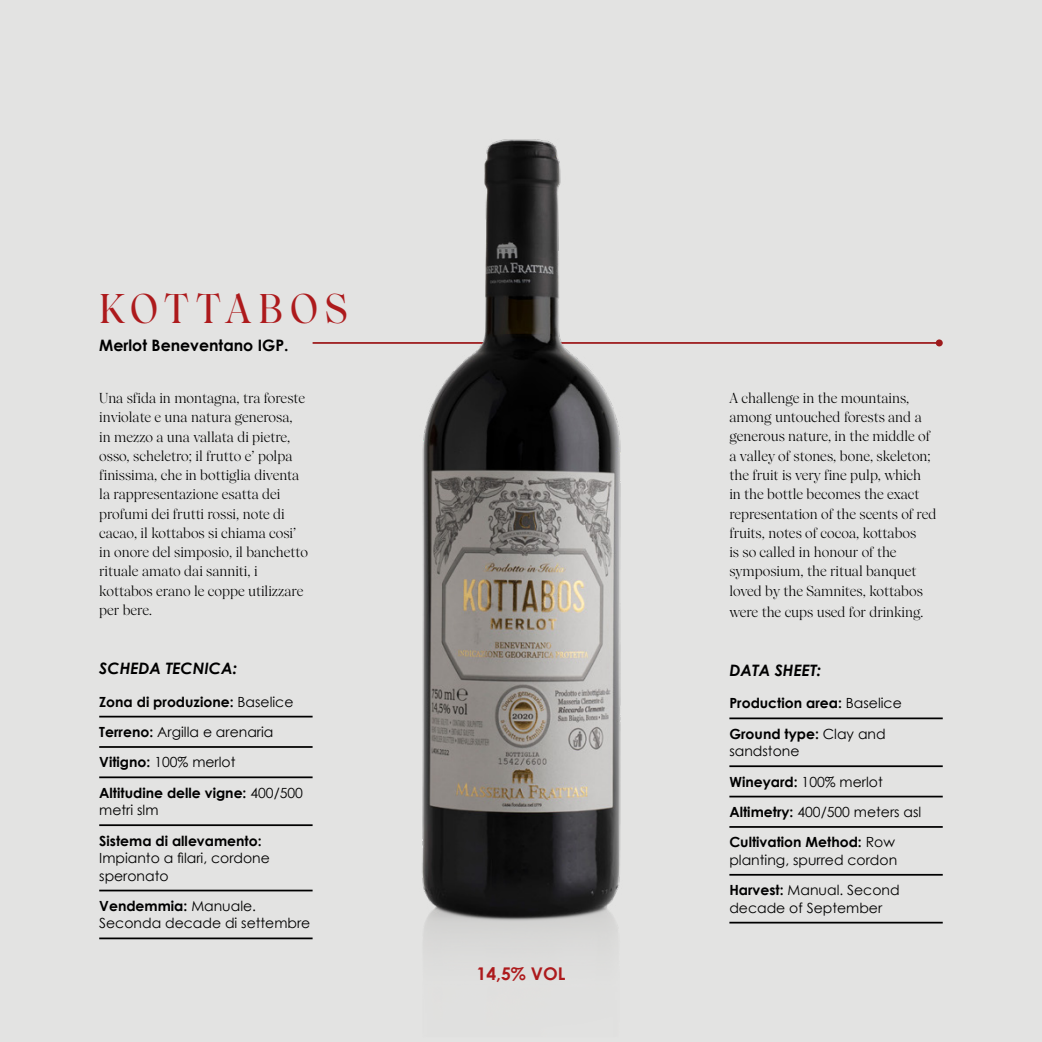
<style>
.page{position:relative;width:1042px;height:1042px;background:#e3e3e2}
.page>*{position:absolute;margin:0;border:0;box-sizing:border-box;transform-origin:0 0}
.t1{font:500 40.25px "Wulkandisplay";letter-spacing:.18em;color:#ad1a1c}
.t2{font:700 17.5px "Century Gothic";color:#ad1a1c}
.t3{font:italic 700 15.75px "Century Gothic";color:#000}
.t4{font:700 15.75px "Century Gothic";color:#000}
.t5{font:14px/19.2px "Wulkandisplay";color:#000}
.t6{font:14px/30.3px "Century Gothic";color:#000}
.t7{font:700 14px/30.3px "Century Gothic";color:#000}
.s1{font-weight:400}
.s2{font-weight:700}
</style>
<div class="page">
<hr style="left:313px;top:342px;width:626px;height:2px;background:#9d1a1b">
<div style="left:936px;top:339px;width:7px;height:7px;background:#9d1a1b;border-radius:50%"></div>
<img style="left:344px;top:139px;width:353px;height:808px">
<hr style="left:99px;top:716px;width:214px;height:1px;background:#000">
<hr style="left:99px;top:746px;width:214px;height:2px;background:#000">
<hr style="left:99px;top:776px;width:214px;height:2px;background:#000">
<hr style="left:99px;top:824px;width:214px;height:2px;background:#000">
<hr style="left:99px;top:889px;width:214px;height:2px;background:#000">
<hr style="left:99px;top:937px;width:214px;height:2px;background:#000">
<hr style="left:729px;top:717px;width:214px;height:2px;background:#000">
<hr style="left:729px;top:765px;width:214px;height:2px;background:#000">
<hr style="left:729px;top:796px;width:214px;height:1px;background:#000">
<hr style="left:729px;top:826px;width:214px;height:2px;background:#000">
<hr style="left:729px;top:874px;width:214px;height:1px;background:#000">
<hr style="left:729px;top:922px;width:214px;height:1px;background:#000">
<h1 class="t1" style="left:99px;top:285px;width:250px">KOTTABOS</h1>
<p class="t4" style="left:99px;top:335px;width:191px">Merlot Beneventano IGP.</p>
<p class="t5" style="left:99px;top:389px;width:210px">Una sfida in montagna, tra foreste inviolate e una natura generosa,<br>in mezzo a una vallata di pietre, osso, scheletro; il frutto e’ polpa finissima, che in bottiglia diventa la rappresentazione esatta dei profumi dei frutti rossi, note di cacao, il kottabos si chiama cosi’ in onore del simposio, il banchetto rituale amato dai sanniti, i kottabos erano le coppe utilizzare per bere.</p>
<p class="t3" style="left:99px;top:658px;width:139px">SCHEDA TECNICA:</p>
<p class="t7" style="left:99px;top:686px;width:205px">Zona di produzione: <span class="s1">Baselice<br></span>Terreno: <span class="s1">Argilla e arenaria<br></span>Vitigno: <span class="s1">100% merlot<br></span>Altitudine delle vigne: <span class="s1">400/500</span></p>
<p class="t6" style="left:99px;top:795px;width:61px">metri slm</p>
<p class="t7" style="left:99px;top:825px;width:164px">Sistema di allevamento:</p>
<p class="t6" style="left:99px;top:849px;width:172px;line-height:17.5px">Impianto a filari, cordone speronato</p>
<p class="t6" style="left:99px;top:897px;width:213px;line-height:17.5px"><span class="s2">Vendemmia:</span> Manuale.<br>Seconda decade di settembre</p>
<p class="t2" style="left:476px;top:962px;width:90px">14,5% VOL</p>
<p class="t5" style="left:729px;top:389px;width:208px">A challenge in the mountains, among untouched forests and a generous nature, in the middle of a valley of stones, bone, skeleton; the fruit is very fine pulp, which<br>in the bottle becomes the exact representation of the scents of red fruits, notes of cocoa, kottabos<br>is so called in honour of the symposium, the ritual banquet loved by the Samnites, kottabos</p>
<p class="t5" style="left:729px;top:602px;width:195px">were the cups used for drinking.</p>
<p class="t3" style="left:729px;top:660px;width:93px">DATA SHEET:</p>
<p class="t7" style="left:729px;top:688px;width:174px">Production area: <span class="s1">Baselice<br></span>Ground type: <span class="s1">Clay and</span></p>
<p class="t6" style="left:729px;top:736px;width:193px">sandstone<br><span class="s2">Wineyard:</span> 100% merlot<br><span class="s2">Altimetry:</span> 400/500 meters asl<br><span class="s2">Cultivation Method:</span> Row</p>
<p class="t6" style="left:729px;top:844px;width:172px">planting, spurred cordon<br><span class="s2">Harvest:</span> Manual. Second</p>
<p class="t6" style="left:729px;top:892px;width:154px">decade of September</p>
</div>
